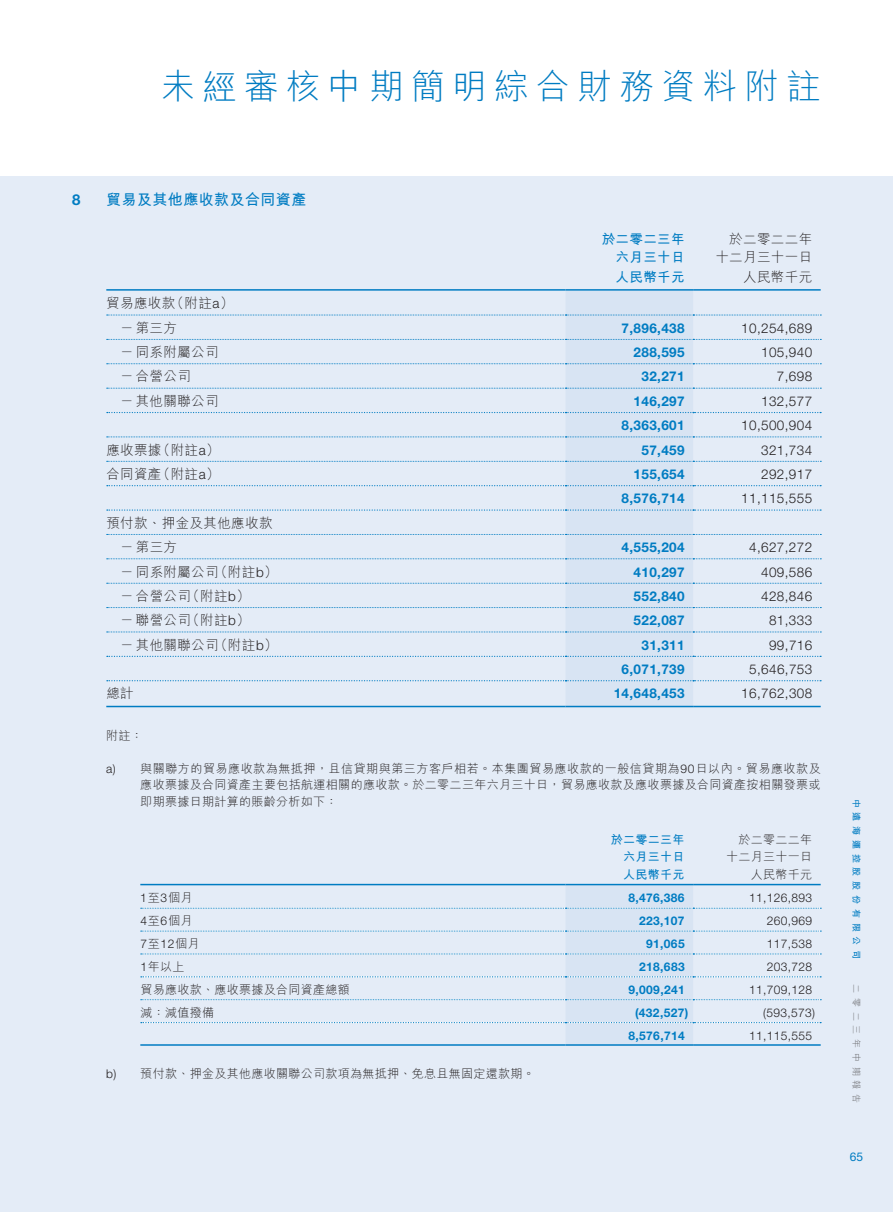
<style>
.page{position:relative;width:893px;height:1212px;background:#fff}
.page>*{position:absolute;margin:0;border:0;box-sizing:border-box;transform-origin:0 0}
.t1{font:300 34.5px "M Hei HK";letter-spacing:.21em;color:#007cc2}
.t2{font:700 15px "M Hei HK";letter-spacing:.03em;color:#007cc2}
.t3{font:700 15px "Helvetica Neue LT Std";color:#007cc2}
.t4{font:300 13.5px/24.5px "M Hei HK";letter-spacing:.03em;color:#231f20}
.t5{font:300 13.5px "Helvetica Neue LT Std";letter-spacing:.03em;color:#231f20}
.t6{font:700 13.5px "Helvetica Neue LT Std";letter-spacing:.03em;color:#007cc2}
.t7{font:700 13.5px/18px "M Hei HK";letter-spacing:.03em;color:#007cc2;text-align:right}
.t8{font:300 12px/16.5px "M Hei HK";letter-spacing:.03em;color:#231f20;text-align:justify}
.t9{font:300 12px "Helvetica Neue LT Std";letter-spacing:.03em;color:#231f20}
.t10{font:700 12px "Helvetica Neue LT Std";letter-spacing:.03em;color:#007cc2}
.t11{font:700 12px/16.5px "M Hei HK";letter-spacing:.03em;color:#007cc2;text-align:right}
.t12{font:12px "Helvetica Neue LT Std";color:#007cc2}
.t13{font:700 9px "M Hei HK";letter-spacing:.53em;color:#007cc2}
.t14{font:300 9px "M Hei HK";letter-spacing:.53em;color:#636366}
.s1{font-family:"Helvetica Neue LT Std"}
.s2{font-family:"M Hei HK"}
</style>
<div class="page">
<div style="left:0;top:176px;width:893px;height:1036px;background:#e4ecf7"></div>
<div style="left:566px;top:291px;width:127px;height:415px;background:#d8e4f3"></div>
<svg style="left:107px;top:315px;width:714px;height:1px"></svg>
<svg style="left:107px;top:339px;width:714px;height:1px"></svg>
<svg style="left:107px;top:363px;width:714px;height:1px"></svg>
<svg style="left:107px;top:388px;width:714px;height:1px"></svg>
<svg style="left:107px;top:461px;width:714px;height:1px"></svg>
<svg style="left:107px;top:534px;width:714px;height:1px"></svg>
<svg style="left:107px;top:558px;width:714px;height:1px"></svg>
<svg style="left:107px;top:583px;width:714px;height:1px"></svg>
<svg style="left:107px;top:607px;width:714px;height:1px"></svg>
<svg style="left:107px;top:632px;width:714px;height:1px"></svg>
<svg style="left:107px;top:485px;width:714px;height:1px"></svg>
<svg style="left:107px;top:509px;width:714px;height:2px"></svg>
<svg style="left:107px;top:656px;width:714px;height:1px"></svg>
<svg style="left:107px;top:680px;width:714px;height:1px"></svg>
<svg style="left:107px;top:412px;width:714px;height:1px"></svg>
<svg style="left:107px;top:436px;width:714px;height:1px"></svg>
<hr style="left:106px;top:289px;width:460px;height:2px;background:#007cc2">
<hr style="left:566px;top:289px;width:127px;height:2px;background:#007cc2">
<hr style="left:693px;top:289px;width:128px;height:2px;background:#007cc2">
<hr style="left:106px;top:706px;width:460px;height:1px;background:#007cc2">
<hr style="left:566px;top:706px;width:127px;height:1px;background:#007cc2">
<hr style="left:693px;top:706px;width:128px;height:1px;background:#007cc2">
<svg style="left:141px;top:885px;width:680px;height:159px"></svg>
<hr style="left:140px;top:884px;width:426px;height:1px;background:#007cc2">
<hr style="left:566px;top:884px;width:127px;height:1px;background:#007cc2">
<hr style="left:693px;top:884px;width:128px;height:1px;background:#007cc2">
<hr style="left:140px;top:1044px;width:426px;height:2px;background:#007cc2">
<hr style="left:566px;top:1044px;width:127px;height:2px;background:#007cc2">
<hr style="left:693px;top:1044px;width:128px;height:2px;background:#007cc2">
<h1 class="t1" style="left:161px;top:69px;width:661px">未經審核中期簡明綜合財務資料附註</h1>
<p class="t3" style="left:72px;top:190px;width:10px">8</p>
<p class="t2" style="left:106px;top:188px;width:202px">貿易及其他應收款及合同資產</p>
<p class="t4" style="left:120px;top:291px;width:115px;text-indent:-14px">貿易應收款（附註<span class="s1">a</span>）－第三方</p>
<p class="t7" style="left:602px;top:228px;width:84px">於二零二三年六月三十日</p>
<p class="t4" style="left:715px;top:229px;width:98px;line-height:18px;text-align:right">於二零二二年十二月三十一日</p>
<p class="t7" style="left:616px;top:267px;width:71px">人民幣千元</p>
<p class="t4" style="left:743px;top:264px;width:71px">人民幣千元</p>
<p class="t6" style="left:622px;top:319px;width:65px">7,896,438</p>
<p class="t5" style="left:741px;top:320px;width:72px">10,254,689</p>
<p class="t4" style="left:120px;top:340px;width:100px">－同系附屬公司</p>
<p class="t6" style="left:634px;top:344px;width:53px">288,595</p>
<p class="t5" style="left:761px;top:344px;width:53px">105,940</p>
<p class="t4" style="left:120px;top:364px;width:72px">－合營公司</p>
<p class="t6" style="left:641px;top:368px;width:45px">32,271</p>
<p class="t5" style="left:777px;top:368px;width:37px">7,698</p>
<p class="t4" style="left:120px;top:388px;width:100px">－其他關聯公司</p>
<p class="t6" style="left:634px;top:393px;width:53px">146,297</p>
<p class="t5" style="left:761px;top:393px;width:53px">132,577</p>
<p class="t6" style="left:622px;top:417px;width:65px">8,363,601</p>
<p class="t5" style="left:741px;top:417px;width:72px">10,500,904</p>
<p class="t4" style="left:106px;top:437px;width:115px">應收票據（附註<span class="s1">a</span>）</p>
<p class="t6" style="left:641px;top:441px;width:45px">57,459</p>
<p class="t5" style="left:761px;top:441px;width:53px">321,734</p>
<p class="t4" style="left:106px;top:462px;width:115px">合同資產（附註<span class="s1">a</span>）</p>
<p class="t6" style="left:634px;top:466px;width:53px">155,654</p>
<p class="t5" style="left:761px;top:466px;width:53px">292,917</p>
<p class="t6" style="left:622px;top:490px;width:65px">8,576,714</p>
<p class="t5" style="left:741px;top:490px;width:72px">11,115,555</p>
<p class="t4" style="left:120px;top:510px;width:154px;text-indent:-14px">預付款、押金及其他應收款－第三方</p>
<p class="t6" style="left:622px;top:539px;width:65px">4,555,204</p>
<p class="t5" style="left:749px;top:539px;width:65px">4,627,272</p>
<p class="t4" style="left:120px;top:559px;width:159px">－同系附屬公司（附註<span class="s1">b</span>）</p>
<p class="t6" style="left:634px;top:563px;width:53px">410,297</p>
<p class="t5" style="left:761px;top:563px;width:53px">409,586</p>
<p class="t4" style="left:120px;top:583px;width:131px">－合營公司（附註<span class="s1">b</span>）</p>
<p class="t6" style="left:634px;top:588px;width:53px">552,840</p>
<p class="t5" style="left:761px;top:588px;width:53px">428,846</p>
<p class="t4" style="left:120px;top:608px;width:131px">－聯營公司（附註<span class="s1">b</span>）</p>
<p class="t6" style="left:634px;top:612px;width:53px">522,087</p>
<p class="t5" style="left:769px;top:612px;width:45px">81,333</p>
<p class="t4" style="left:120px;top:632px;width:159px">－其他關聯公司（附註<span class="s1">b</span>）</p>
<p class="t6" style="left:641px;top:636px;width:45px">31,311</p>
<p class="t5" style="left:769px;top:637px;width:45px">99,716</p>
<p class="t6" style="left:622px;top:661px;width:65px">6,071,739</p>
<p class="t5" style="left:749px;top:661px;width:65px">5,646,753</p>
<p class="t4" style="left:106px;top:681px;width:29px">總計</p>
<p class="t6" style="left:614px;top:685px;width:72px">14,648,453</p>
<p class="t5" style="left:741px;top:685px;width:72px">16,762,308</p>
<p class="t8" style="left:106px;top:727px;width:38px">附註：</p>
<p class="t8" style="left:140px;top:760px;width:682px;text-indent:-34px"><span class="s1">a)</span> 與關聯方的貿易應收款為無抵押，且信貸期與第三方客戶相若。本集團貿易應收款的一般信貸期為<span class="s1">90</span>日以內。貿易應收款及應收票據及合同資產主要包括航運相關的應收款。於二零二三年六月三十日，貿易應收款及應收票據及合同資產按相關發票或即期票據日期計算的賬齡分析如下：</p>
<p class="t11" style="left:611px;top:830px;width:75px">於二零二三年六月三十日</p>
<p class="t8" style="left:726px;top:831px;width:88px;text-align:right">於二零二二年十二月三十一日</p>
<p class="t11" style="left:623px;top:865px;width:63px">人民幣千元</p>
<p class="t8" style="left:751px;top:866px;width:63px">人民幣千元</p>
<p class="t8" style="left:140px;top:889px;width:54px"><span class="s1">1</span>至<span class="s1">3</span>個月</p>
<p class="t10" style="left:629px;top:891px;width:58px">8,476,386</p>
<p class="t9" style="left:749px;top:891px;width:65px">11,126,893</p>
<p class="t8" style="left:140px;top:912px;width:54px"><span class="s1">4</span>至<span class="s1">6</span>個月</p>
<p class="t10" style="left:639px;top:913px;width:47px">223,107</p>
<p class="t9" style="left:767px;top:914px;width:47px">260,969</p>
<p class="t9" style="left:140px;top:936px;width:61px">7<span class="s2">至</span>12<span class="s2">個月</span></p>
<p class="t10" style="left:646px;top:936px;width:40px">91,065</p>
<p class="t9" style="left:767px;top:936px;width:47px">117,538</p>
<p class="t8" style="left:140px;top:958px;width:46px"><span class="s1">1</span>年以上</p>
<p class="t10" style="left:639px;top:959px;width:47px">218,683</p>
<p class="t9" style="left:767px;top:959px;width:47px">203,728</p>
<p class="t8" style="left:140px;top:981px;width:211px">貿易應收款、應收票據及合同資產總額</p>
<p class="t10" style="left:629px;top:982px;width:58px">9,009,241</p>
<p class="t9" style="left:749px;top:982px;width:65px">11,709,128</p>
<p class="t8" style="left:140px;top:1004px;width:75px">減：減值撥備</p>
<p class="t10" style="left:635px;top:1005px;width:55px">(432,527)</p>
<p class="t9" style="left:763px;top:1005px;width:53px">(593,573)</p>
<p class="t10" style="left:629px;top:1028px;width:58px">8,576,714</p>
<p class="t9" style="left:749px;top:1028px;width:65px">11,115,555</p>
<p class="t8" style="left:106px;top:1065px;width:430px"><span class="s1">b)</span> 預付款、押金及其他應收關聯公司款項為無抵押、免息且無固定還款期。</p>
<p class="t13" style="left:863px;top:799px;width:162px;rotate:90deg">中遠海運控股股份有限公司</p>
<p class="t14" style="left:861px;top:984px;width:121px;rotate:90deg">二零二三年中期報告</p>
<p class="t12" style="left:850px;top:1149px;width:15px">65</p>
</div>
